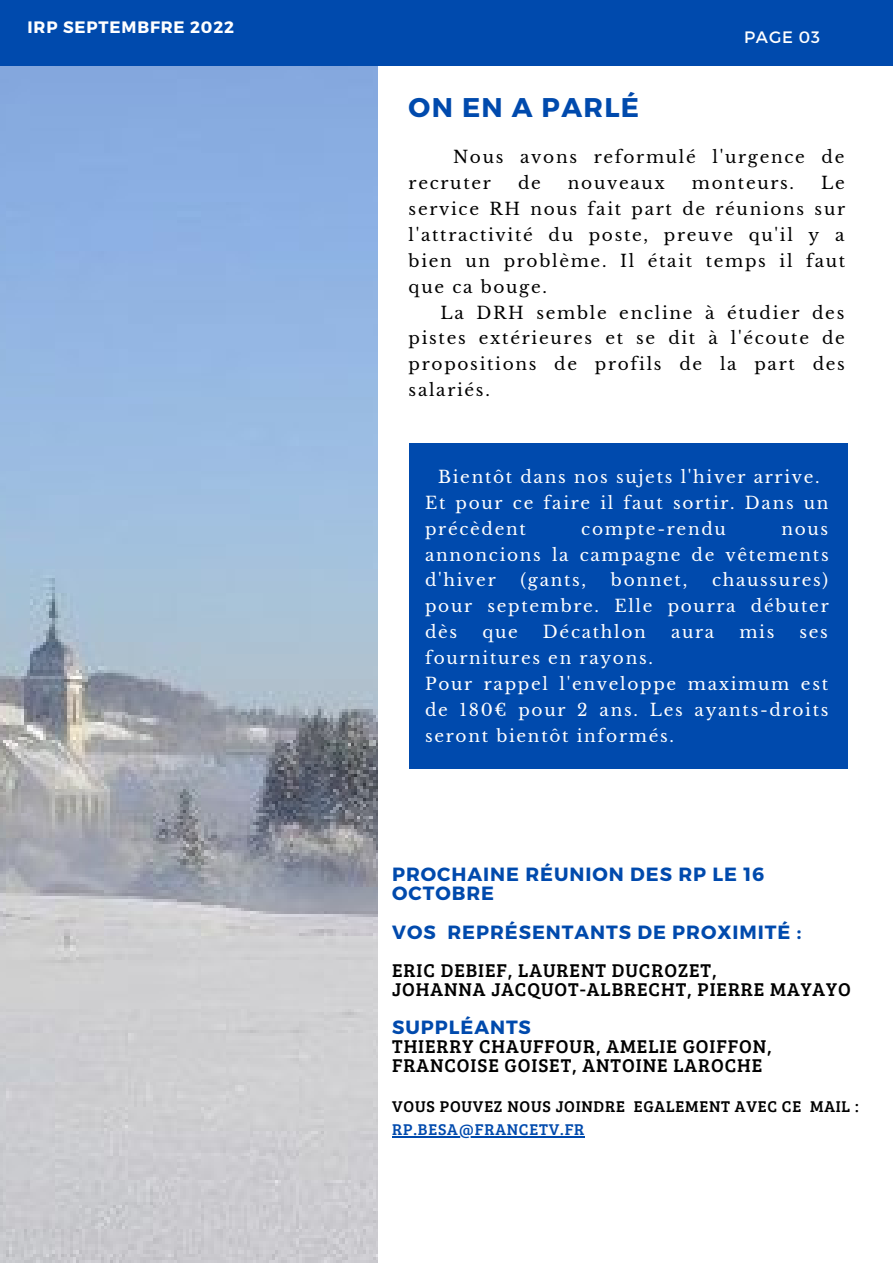
<style>
.page{position:relative;width:893px;height:1264px;background:#fff}
.page>*{position:absolute;margin:0;border:0;box-sizing:border-box;transform-origin:0 0}
.t1{font:700 27px "Montserrat";letter-spacing:.05em;color:#004aad}
.t2{font:700 24px "Montserrat";letter-spacing:.05em;color:#fff}
.t3{font:19.05px/19px "Bree Serif";letter-spacing:.05em;color:#000}
.t4{font:700 19.05px/19px "Montserrat";letter-spacing:.05em;color:#004aad}
.t5{font:16.95px/25.8px "Libre Baskerville";letter-spacing:.1em;color:#fff}
.t6{font:16.95px/25.8px "Libre Baskerville";letter-spacing:.1em;color:#000;text-align:justify}
.t7{font:700 16.5px "Montserrat";letter-spacing:.05em;color:#fff}
.t8{font:16.5px "Montserrat";letter-spacing:.05em;color:#fff}
.t9{font:16.05px "Bree Serif";letter-spacing:.05em;color:#000}
.t10{font:16.05px "Bree Serif";letter-spacing:.05em;color:#004aad}
</style>
<div class="page">
<img style="left:0;top:66px;width:377px;height:1196px">
<div style="left:0;top:0;width:892px;height:66px;background:#004aad"></div>
<hr style="left:392px;top:1136px;width:193px;height:1px;background:#004aad">
<div style="left:409px;top:443px;width:438px;height:325px;background:#004aad"></div>
<p class="t7" style="left:28px;top:17px;width:208px">IRP SEPTEMBFRE 2022</p>
<h1 class="t1" style="left:408px;top:90px;width:232px">ON EN A PARLÉ</h1>
<p class="t8" style="left:744px;top:27px;width:78px">PAGE 03</p>
<p class="t6" style="left:408px;top:144px;width:437px;text-indent:44px">Nous avons reformulé l'urgence de recruter</p>
<p class="t6" style="left:518px;top:170px;width:24px">de</p>
<p class="t6" style="left:568px;top:170px;width:98px">nouveaux</p>
<p class="t6" style="left:692px;top:170px;width:104px">monteurs.</p>
<p class="t6" style="left:408px;top:170px;width:438px;text-indent:412px">Le service RH nous fait part de réunions sur l'attractivité du poste, preuve qu'il y a bien un problème. Il était temps il faut que ca bouge.</p>
<p class="t6" style="left:408px;top:300px;width:438px;text-indent:32px">La DRH semble encline à étudier des pistes extérieures et se dit à l'écoute de propositions de profils de la part des salariés.</p>
<p class="t5" style="left:425px;top:464px;width:405px;text-indent:13px">Bientôt dans nos sujets l'hiver arrive.<br>Et pour ce faire il faut sortir. Dans un précèdent</p>
<h2 class="t2" style="left:421px;top:471px;width:181px">YOUNGTIMER</h2>
<p class="t5" style="left:581px;top:516px;width:146px">compte-rendu</p>
<p class="t5" style="left:425px;top:516px;width:405px;text-align:justify;text-indent:356px">nous annoncions la campagne de vêtements d'hiver</p>
<p class="t5" style="left:425px;top:567px;width:405px;text-align:justify;text-indent:287px">chaussures) pour septembre. Elle pourra débuter dès</p>
<p class="t5" style="left:520px;top:567px;width:67px">(gants,</p>
<p class="t5" style="left:611px;top:567px;width:78px">bonnet,</p>
<p class="t5" style="left:482px;top:619px;width:37px">que</p>
<p class="t5" style="left:543px;top:619px;width:104px">Décathlon</p>
<p class="t5" style="left:671px;top:619px;width:45px">aura</p>
<p class="t5" style="left:739px;top:619px;width:36px">mis</p>
<p class="t5" style="left:799px;top:619px;width:30px">ses</p>
<p class="t5" style="left:425px;top:645px;width:405px">fournitures en rayons.<br>Pour rappel l'enveloppe maximum est de 180€ pour 2 ans. Les ayants-droits seront bientôt informés.</p>
<p class="t4" style="left:392px;top:864px;width:373px">PROCHAINE RÉUNION DES RP LE 16<br>OCTOBRE</p>
<p class="t4" style="left:392px;top:921px;width:410px">VOS REPRÉSENTANTS DE PROXIMITÉ :</p>
<p class="t3" style="left:392px;top:959px;width:460px">ERIC DEBIEF, LAURENT DUCROZET,<br>JOHANNA JACQUOT-ALBRECHT, PIERRE MAYAYO</p>
<p class="t4" style="left:392px;top:1016px;width:140px">SUPPLÉANTS</p>
<p class="t3" style="left:392px;top:1036px;width:381px">THIERRY CHAUFFOUR, AMELIE GOIFFON,<br>FRANCOISE GOISET, ANTOINE LAROCHE</p>
<p class="t9" style="left:392px;top:1094px;width:468px">VOUS POUVEZ NOUS JOINDRE EGALEMENT AVEC CE MAIL :</p>
<p class="t10" style="left:392px;top:1118px;width:193px">RP.BESA@FRANCETV.FR</p>
</div>
